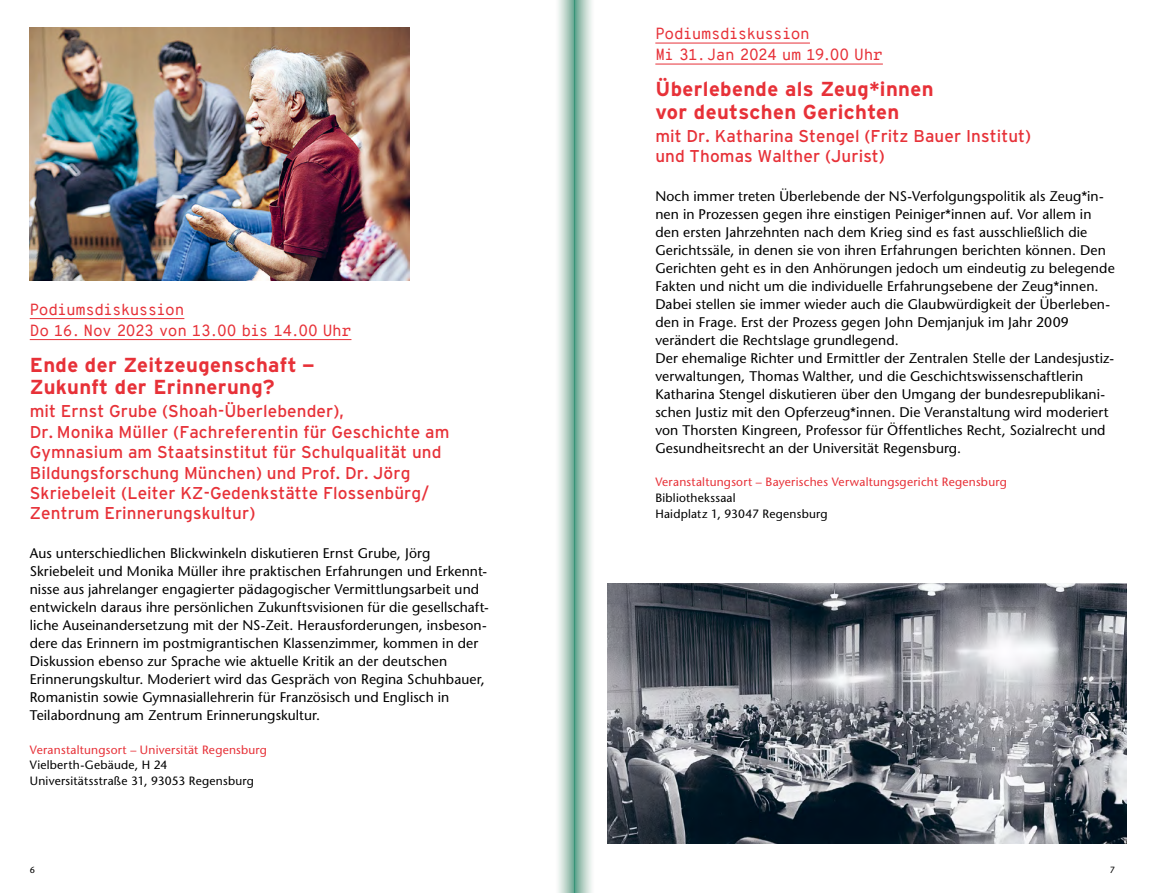
<style>
.page{position:relative;width:1149px;height:893px;background:#fff}
.page>*{position:absolute;margin:0;border:0;box-sizing:border-box;transform-origin:0 0}
.t1{font:700 20.25px/22.4px "Interstate";letter-spacing:.02em;color:#e73138}
.t2{font:17.1px/20.4px "Interstate";letter-spacing:.005em;color:#e73138}
.t3{font:15.75px/21px "Overpass Mono";letter-spacing:-.04em;color:#e73138}
.t4{font:13.95px/18px "Stone Sans";letter-spacing:.005em;color:#000}
.t5{font:12px/15.8px "Stone Sans";letter-spacing:.02em;color:#000}
.t6{font:12px "Stone Sans";letter-spacing:.02em;color:#e73138}
.t7{font:9px "Stone Sans";color:#000}
</style>
<div class="page">
<svg style="left:574px;top:0;width:18px;height:893px"></svg>
<svg style="left:558px;top:0;width:16px;height:893px"></svg>
<hr style="left:30px;top:318px;width:154px;height:1px;background:#e73138">
<hr style="left:30px;top:339px;width:321px;height:1px;background:#e73138">
<hr style="left:655px;top:43px;width:154px;height:1px;background:#e73138">
<hr style="left:655px;top:64px;width:227px;height:1px;background:#e73138">
<img style="left:30px;top:28px;width:380px;height:253px">
<img style="left:607px;top:584px;width:519px;height:259px">
<p class="t3" style="left:30px;top:299px;width:323px">Podiumsdiskussion<br>Do 16. Nov 2O23 von 13.OO bis 14.OO Uhr</p>
<h1 class="t1" style="left:30px;top:353px;width:286px">Ende der Zeitzeugenschaft —<br>Zukunft der Erinnerung?</h1>
<p class="t2" style="left:30px;top:401px;width:421px">mit Ernst Grube (Shoah-Überlebender),<br>Dr. Monika Müller (Fachreferentin für Geschichte am Gymnasium am Staatsinstitut für Schulqualität und Bildungsforschung München) und Prof. Dr. Jörg Skriebeleit (Leiter KZ-Gedenkstätte Flossenbürg/ Zentrum Erinnerungskultur)</p>
<p class="t4" style="left:30px;top:544px;width:460px">Aus unterschiedlichen Blickwinkeln diskutieren Ernst Grube, Jörg Skriebeleit und Monika Müller ihre praktischen Erfahrungen und Erkennt&shy;nisse aus jahrelanger engagierter pädagogischer Vermittlungsarbeit und entwickeln daraus ihre persönlichen Zukunftsvisionen für die gesellschaft&shy;liche Auseinandersetzung mit der NS-Zeit. Herausforderungen, insbeson&shy;dere das Erinnern im postmigrantischen Klassenzimmer, kommen in der Diskussion ebenso zur Sprache wie aktuelle Kritik an der deutschen Erinnerungskultur. Moderiert wird das Gespräch von Regina Schuhbauer, Romanistin sowie Gymnasiallehrerin für Französisch und Englisch in Teilabordnung am Zentrum Erinnerungskultur.</p>
<p class="t6" style="left:30px;top:742px;width:239px">Veranstaltungsort – Universität Regensburg</p>
<p class="t5" style="left:30px;top:757px;width:226px">Vielberth-Gebäude, H 24<br>Universitätsstraße 31, 93053 Regensburg</p>
<p class="t3" style="left:655px;top:24px;width:229px">Podiumsdiskussion<br>Mi 31.Jan 2O24 um 19.OO Uhr</p>
<h1 class="t1" style="left:655px;top:78px;width:280px">Überlebende als Zeug*innen vor deutschen Gerichten</h1>
<p class="t2" style="left:655px;top:126px;width:377px">mit Dr. Katharina Stengel (Fritz Bauer Institut) und Thomas Walther (Jurist)</p>
<p class="t4" style="left:655px;top:187px;width:461px">Noch immer treten Überlebende der NS-Verfolgungspolitik als Zeug*in&shy;nen in Prozessen gegen ihre einstigen Peiniger*innen auf. Vor allem in den ersten Jahrzehnten nach dem Krieg sind es fast ausschließlich die Gerichtssäle, in denen sie von ihren Erfahrungen berichten können. Den Gerichten geht es in den Anhörungen jedoch um eindeutig zu belegende Fakten und nicht um die individuelle Erfahrungsebene der Zeug*innen.<br>Dabei stellen sie immer wieder auch die Glaubwürdigkeit der Überleben&shy;den in Frage. Erst der Prozess gegen John Demjanjuk im Jahr 2009 verändert die Rechtslage grundlegend.<br>Der ehemalige Richter und Ermittler der Zentralen Stelle der Landesjustiz&shy;verwaltungen, Thomas Walther, und die Geschichtswissenschaftlerin Katharina Stengel diskutieren über den Umgang der bundesrepublikani&shy;schen Justiz mit den Opferzeug*innen. Die Veranstaltung wird moderiert von Thorsten Kingreen, Professor für Öffentliches Recht, Sozialrecht und Gesundheitsrecht an der Universität Regensburg.</p>
<p class="t6" style="left:655px;top:475px;width:353px">Veranstaltungsort – Bayerisches Verwaltungsgericht Regensburg</p>
<p class="t5" style="left:655px;top:490px;width:174px">Bibliothekssaal<br>Haidplatz 1, 93047 Regensburg</p>
<p class="t7" style="left:30px;top:864px;width:7px">6</p>
<p class="t7" style="left:1109px;top:864px;width:7px">7</p>
</div>
